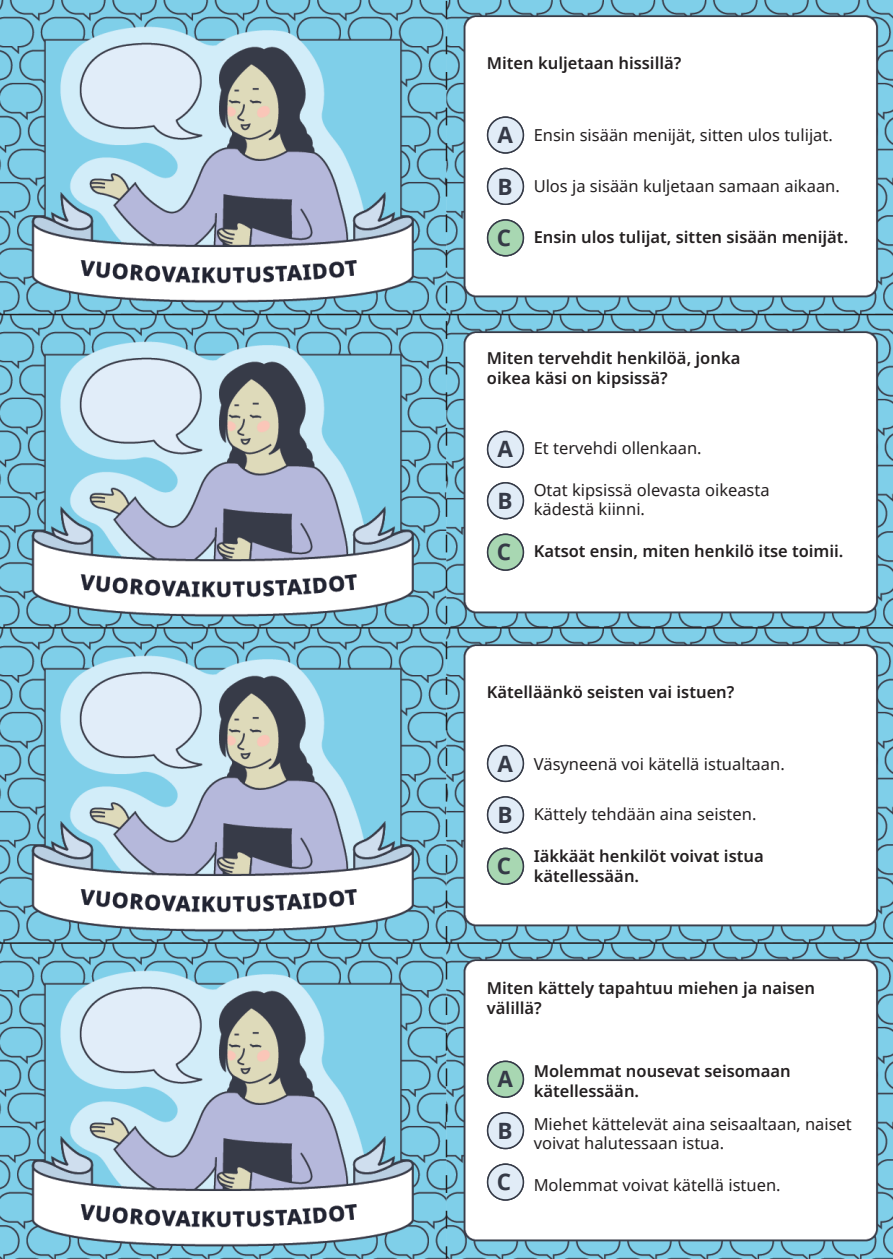
<style>
.page{position:relative;width:893px;height:1259px;background:#fff}
.page>*{position:absolute;margin:0;border:0;box-sizing:border-box;transform-origin:0 0}
.t1{font:700 22.5px "Noto Sans";color:#353a47}
.t2{font:600 16.5px/19.8px "Noto Sans";color:#231f20}
.t3{font:16.5px/19.8px "Noto Sans";color:#231f20}
</style>
<div class="page">
<img style="left:0;top:0;width:446px;height:1258px">
<img style="left:446px;top:0;width:447px;height:627px">
<img style="left:447px;top:628px;width:446px;height:630px">
<hr style="left:0;top:314px;width:893px;height:1px;background:#231f20">
<hr style="left:0;top:627px;width:893px;height:1px;background:#231f20">
<hr style="left:0;top:942px;width:893px;height:2px;background:#231f20">
<svg style="left:446px;top:1px;width:1px;height:1258px"></svg>
<div style="left:488px;top:1061px;width:35px;height:36px;background:#a8d7b2;border-radius:50%"></div>
<div style="left:487px;top:1060px;width:37px;height:38px;border:2px solid #353a47;border-radius:50%"></div>
<div style="left:488px;top:1112px;width:35px;height:36px;background:#e1ecf7;border-radius:50%"></div>
<div style="left:487px;top:1112px;width:37px;height:37px;border:2px solid #353a47;border-radius:50%"></div>
<div style="left:488px;top:1164px;width:35px;height:36px;background:#e1ecf7;border-radius:50%"></div>
<div style="left:487px;top:1163px;width:37px;height:37px;border:2px solid #353a47;border-radius:50%"></div>
<div style="left:488px;top:745px;width:35px;height:36px;background:#e1ecf7;border-radius:50%"></div>
<div style="left:487px;top:745px;width:37px;height:37px;border:2px solid #353a47;border-radius:50%"></div>
<div style="left:488px;top:797px;width:35px;height:35px;background:#e1ecf7;border-radius:50%"></div>
<div style="left:487px;top:796px;width:37px;height:37px;border:2px solid #353a47;border-radius:50%"></div>
<div style="left:488px;top:848px;width:35px;height:36px;background:#a8d7b2;border-radius:50%"></div>
<div style="left:487px;top:847px;width:37px;height:38px;border:2px solid #353a47;border-radius:50%"></div>
<div style="left:488px;top:431px;width:35px;height:36px;background:#e1ecf7;border-radius:50%"></div>
<div style="left:487px;top:431px;width:37px;height:37px;border:2px solid #353a47;border-radius:50%"></div>
<div style="left:488px;top:483px;width:35px;height:35px;background:#e1ecf7;border-radius:50%"></div>
<div style="left:487px;top:482px;width:37px;height:37px;border:2px solid #353a47;border-radius:50%"></div>
<div style="left:488px;top:534px;width:35px;height:36px;background:#a8d7b2;border-radius:50%"></div>
<div style="left:487px;top:533px;width:37px;height:38px;border:2px solid #353a47;border-radius:50%"></div>
<div style="left:488px;top:117px;width:35px;height:36px;background:#e1ecf7;border-radius:50%"></div>
<div style="left:487px;top:116px;width:37px;height:38px;border:2px solid #353a47;border-radius:50%"></div>
<div style="left:488px;top:168px;width:35px;height:36px;background:#e1ecf7;border-radius:50%"></div>
<div style="left:487px;top:168px;width:37px;height:37px;border:2px solid #353a47;border-radius:50%"></div>
<div style="left:488px;top:220px;width:35px;height:36px;background:#a8d7b2;border-radius:50%"></div>
<div style="left:487px;top:219px;width:37px;height:37px;border:2px solid #353a47;border-radius:50%"></div>
<p class="t2" style="left:487px;top:54px;width:196px">Miten kuljetaan hissillä?</p>
<h1 class="t1" style="left:497px;top:119px;width:17px">A</h1>
<h1 class="t1" style="left:498px;top:170px;width:17px">B</h1>
<h1 class="t1" style="left:497px;top:222px;width:16px">C</h1>
<p class="t3" style="left:534px;top:126px;width:301px">Ensin sisään menijät, sitten ulos tulijat.</p>
<p class="t3" style="left:534px;top:177px;width:308px">Ulos ja sisään kuljetaan samaan aikaan.</p>
<p class="t2" style="left:534px;top:227px;width:316px">Ensin ulos tulijat, sitten sisään menijät.</p>
<p class="t2" style="left:487px;top:348px;width:255px">Miten tervehdit henkilöä, jonka oikea käsi on kipsissä?</p>
<h1 class="t1" style="left:497px;top:433px;width:17px">A</h1>
<h1 class="t1" style="left:498px;top:485px;width:17px">B</h1>
<h1 class="t1" style="left:497px;top:536px;width:16px">C</h1>
<p class="t3" style="left:534px;top:439px;width:170px">Et tervehdi ollenkaan.</p>
<p class="t3" style="left:534px;top:480px;width:238px">Otat kipsissä olevasta oikeasta kädestä kiinni.</p>
<p class="t2" style="left:534px;top:541px;width:311px">Katsot ensin, miten henkilö itse toimii.</p>
<p class="t2" style="left:487px;top:682px;width:249px">Kätelläänkö seisten vai istuen?</p>
<h1 class="t1" style="left:497px;top:747px;width:17px">A</h1>
<h1 class="t1" style="left:498px;top:799px;width:17px">B</h1>
<h1 class="t1" style="left:497px;top:850px;width:16px">C</h1>
<p class="t3" style="left:534px;top:754px;width:253px">Väsyneenä voi kätellä istualtaan.</p>
<p class="t3" style="left:534px;top:805px;width:224px">Kättely tehdään aina seisten.</p>
<p class="t2" style="left:534px;top:846px;width:232px">Iäkkäät henkilöt voivat istua kätellessään.</p>
<p class="t2" style="left:487px;top:978px;width:330px">Miten kättely tapahtuu miehen ja naisen välillä?</p>
<h1 class="t1" style="left:497px;top:1063px;width:17px">A</h1>
<h1 class="t1" style="left:498px;top:1114px;width:17px">B</h1>
<h1 class="t1" style="left:497px;top:1166px;width:16px">C</h1>
<p class="t2" style="left:534px;top:1061px;width:259px">Molemmat nousevat seisomaan kätellessään.</p>
<p class="t3" style="left:534px;top:1114px;width:320px">Miehet kättelevät aina seisaaltaan, naiset voivat halutessaan istua.</p>
<p class="t3" style="left:534px;top:1175px;width:249px">Molemmat voivat kätellä istuen.</p>
</div>
